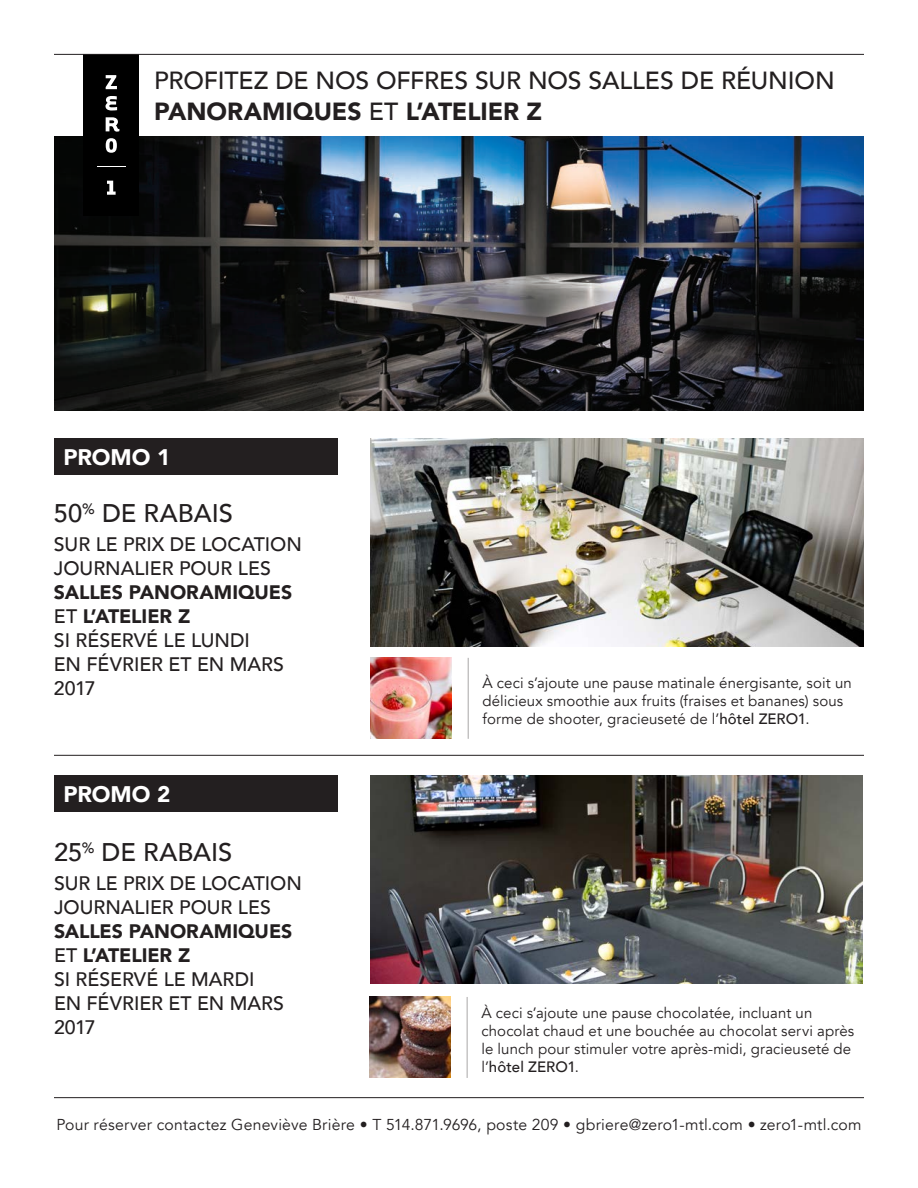
<style>
.page{position:relative;width:918px;height:1188px;background:#fff}
.page>*{position:absolute;margin:0;border:0;box-sizing:border-box;transform-origin:0 0}
.t1{font:500 25.5px "Avenir";color:#231f20}
.t2{font:500 24.75px/31.5px "Avenir";letter-spacing:-.005em;color:#231f20}
.t3{font:900 22.5px "Avenir";letter-spacing:-.005em;color:#fff}
.t4{font:500 19.5px/24px "Avenir";color:#231f20}
.t5{font:15.75px "Avenir";letter-spacing:.015em;color:#231f20}
.t6{font:15px/18px "Avenir";letter-spacing:.005em;color:#231f20}
.s1{font-weight:900}
.s2{font-weight:500}
</style>
<div class="page">
<img style="left:54px;top:136px;width:810px;height:274px">
<div style="left:83px;top:54px;width:56px;height:162px;background:#000"></div>
<svg style="left:106px;top:75px;width:11px;height:14px"></svg>
<svg style="left:105px;top:96px;width:12px;height:15px"></svg>
<svg style="left:106px;top:117px;width:13px;height:15px"></svg>
<svg style="left:106px;top:138px;width:11px;height:15px"></svg>
<svg style="left:97px;top:166px;width:28px;height:1px"></svg>
<svg style="left:107px;top:181px;width:9px;height:14px"></svg>
<hr style="left:54px;top:54px;width:810px;height:1px;background:#231f20">
<hr style="left:54px;top:755px;width:810px;height:1px;background:#231f20">
<img style="left:370px;top:658px;width:81px;height:81px">
<hr style="left:468px;top:658px;width:1px;height:81px;background:#231f20">
<hr style="left:54px;top:1097px;width:810px;height:1px;background:#231f20">
<img style="left:370px;top:438px;width:494px;height:209px">
<img style="left:369px;top:997px;width:81px;height:81px">
<hr style="left:467px;top:997px;width:1px;height:81px;background:#231f20">
<img style="left:370px;top:775px;width:493px;height:209px">
<div style="left:54px;top:438px;width:284px;height:37px;background:#231f20"></div>
<div style="left:54px;top:775px;width:284px;height:37px;background:#231f20"></div>
<p class="t2" style="left:154px;top:63px;width:682px">PROFITEZ DE NOS OFFRES SUR NOS SALLES DE RÉUNION<br><span class="s1">PANORAMIQUES</span> ET <span class="s1">L’ATELIER Z</span></p>
<p class="t3" style="left:64px;top:438px;width:108px">PROMO 1</p>
<p class="t1" style="left:54px;top:491px;width:180px">50<sup>%</sup> DE RABAIS</p>
<p class="t4" style="left:54px;top:531px;width:249px">SUR LE PRIX DE LOCATION<br>JOURNALIER POUR LES<br><span class="s1">SALLES PANORAMIQUES<br></span>ET <span class="s1">L’ATELIER Z<br></span>SI RÉSERVÉ LE LUNDI<br>EN FÉVRIER ET EN MARS<br>2017</p>
<p class="t3" style="left:64px;top:775px;width:108px">PROMO 2</p>
<p class="t1" style="left:54px;top:831px;width:180px">25<sup>%</sup> DE RABAIS</p>
<p class="t4" style="left:54px;top:870px;width:249px">SUR LE PRIX DE LOCATION<br>JOURNALIER POUR LES<br><span class="s1">SALLES PANORAMIQUES<br></span>ET <span class="s1">L’ATELIER Z<br></span>SI RÉSERVÉ LE MARDI<br>EN FÉVRIER ET EN MARS<br>2017</p>
<p class="t6" style="left:483px;top:674px;width:371px">À ceci s’ajoute une pause matinale énergisante, soit un délicieux smoothie aux fruits (fraises et bananes) sous forme de shooter, gracieuseté de l’<span class="s2">hôtel ZERO1</span>.</p>
<p class="t6" style="left:481px;top:1004px;width:374px">À ceci s’ajoute une pause chocolatée, incluant un chocolat chaud et une bouchée au chocolat servi après le lunch pour stimuler votre après-midi, gracieuseté de l’<span class="s2">hôtel ZERO1</span>.</p>
<p class="t5" style="left:56px;top:1115px;width:807px">Pour réserver contactez Geneviève Brière • T 514.871.9696, poste 209 • gbriere@zero1-mtl.com • zero1-mtl.com</p>
</div>
